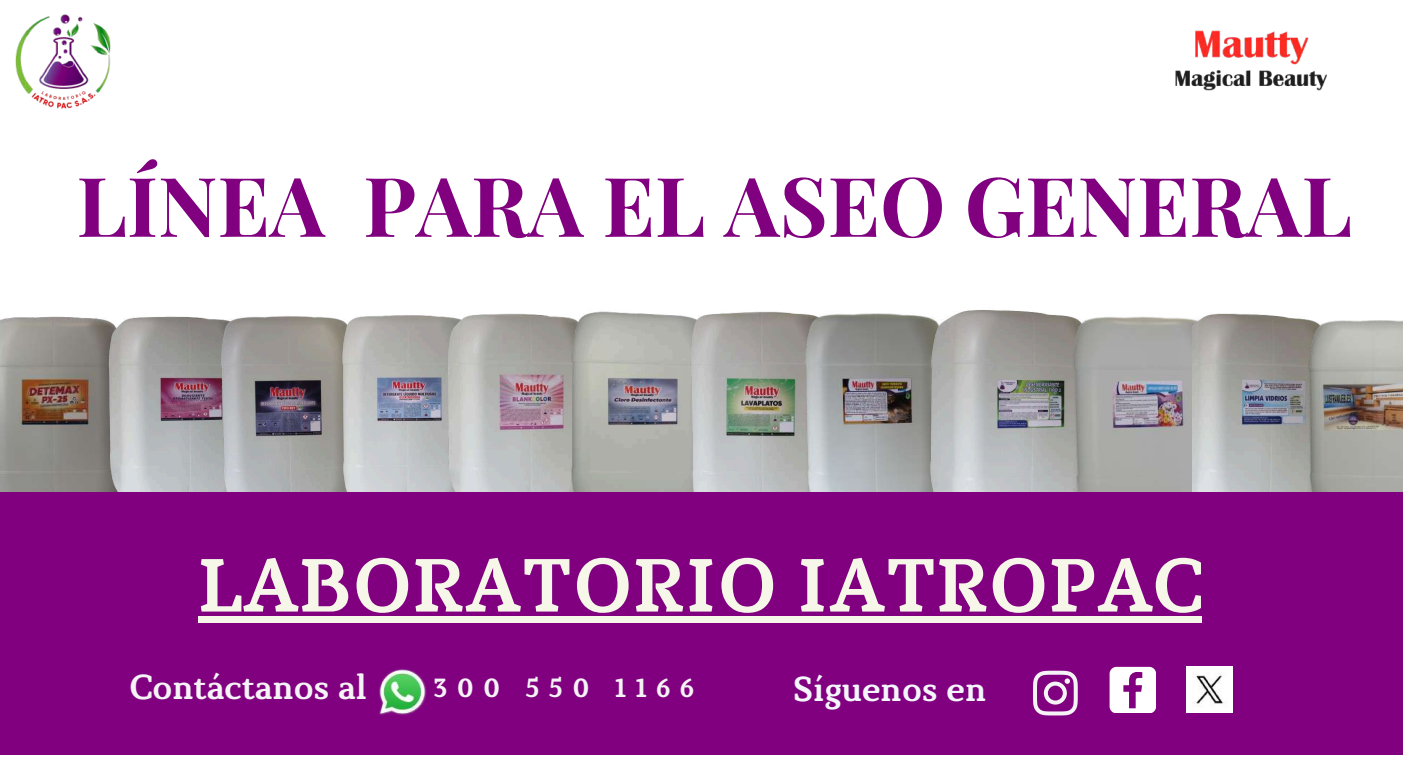
<style>
.page{position:relative;width:1403px;height:765px;background:#fff}
.page>*{position:absolute;margin:0;border:0;box-sizing:border-box;transform-origin:0 0}
.t1{font:700 82.5px "Playfair Display";color:#800080}
.t2{font:700 75px "Marta";color:#f6f6e9}
.t3{font:700 34.5px "Marta";color:#f5f3f5}
.t4{font:700 34.5px "Marta";color:#f4f6fc}
.t5{font:700 28.5px "Marta";letter-spacing:.3em;color:#f5f3f5}
</style>
<div class="page">
<img style="left:1175px;top:30px;width:151px;height:61px">
<img style="left:15px;top:14px;width:96px;height:95px">
<img style="left:0;top:316px;width:98px;height:176px">
<img style="left:98px;top:316px;width:111px;height:176px">
<img style="left:209px;top:316px;width:111px;height:176px">
<img style="left:320px;top:315px;width:109px;height:177px">
<img style="left:429px;top:313px;width:138px;height:179px">
<img style="left:567px;top:311px;width:121px;height:181px">
<img style="left:688px;top:311px;width:118px;height:181px">
<img style="left:806px;top:313px;width:119px;height:179px">
<img style="left:925px;top:310px;width:145px;height:182px">
<img style="left:1070px;top:316px;width:122px;height:176px">
<img style="left:1192px;top:313px;width:110px;height:179px">
<img style="left:1302px;top:319px;width:101px;height:173px">
<div style="left:0;top:492px;width:1403px;height:263px;background:#800080"></div>
<div style="left:198px;top:616px;width:1004px;height:7px;background:#f6f6e9"></div>
<svg style="left:1033px;top:671px;width:45px;height:44px"></svg>
<svg style="left:1109px;top:667px;width:92px;height:46px"></svg>
<img style="left:1186px;top:666px;width:46px;height:46px">
<img style="left:379px;top:669px;width:47px;height:46px">
<p class="t1" style="left:77px;top:148px;width:1277px">LÍNEA PARA EL ASEO GENERAL</p>
<p class="t2" style="left:198px;top:555px;width:1005px">LABORATORIO IATROPAC</p>
<p class="t2" style="left:175px;top:600px;width:1005px">LABORATORIO IATROPAC</p>
<p class="t3" style="left:130px;top:673px;width:239px">Contáctanos al</p>
<p class="t5" style="left:432px;top:676px;width:264px">300 550 1166</p>
<p class="t4" style="left:793px;top:675px;width:195px">Síguenos en</p>
</div>
